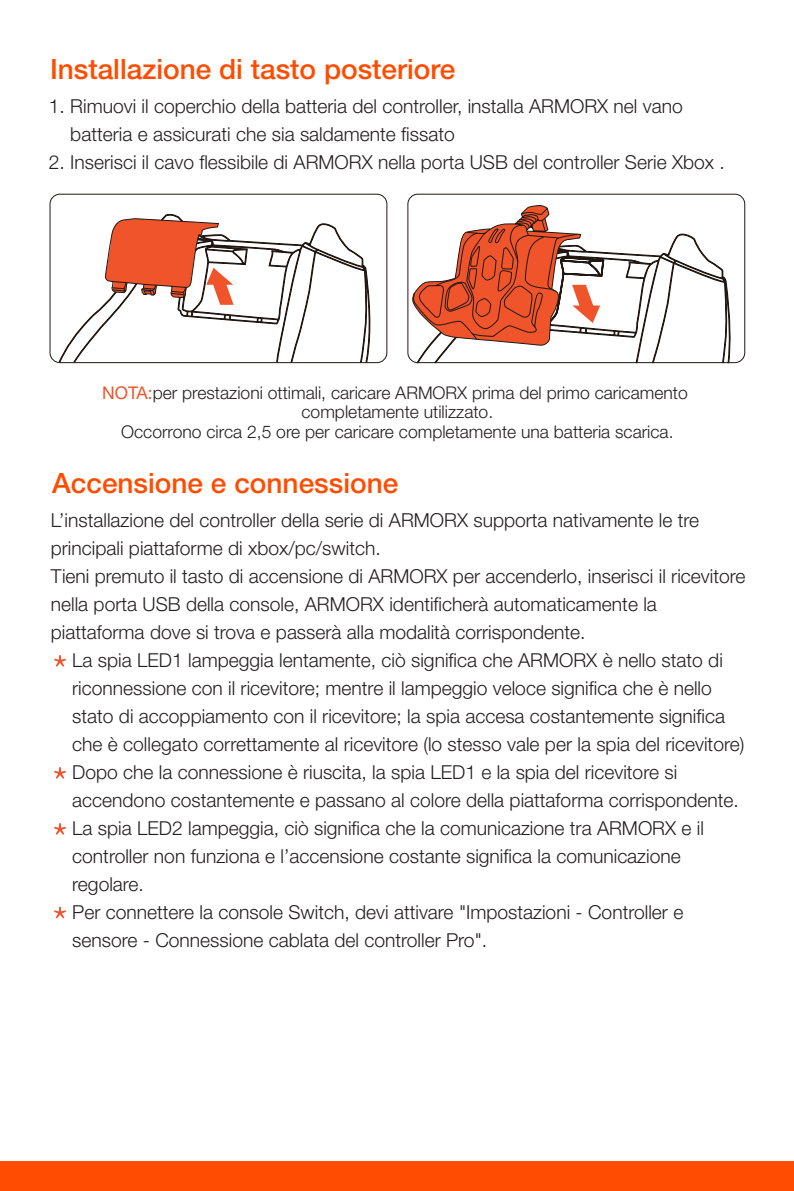
<style>
.page{position:relative;width:794px;height:1191px;background:#fff}
.page>*{position:absolute;margin:0;border:0;box-sizing:border-box;transform-origin:0 0}
.t1{font:500 28px "Helvetica Neue LT Pro";color:#ff4c00}
.t2{font:300 19.25px/28px "Helvetica Neue LT Pro";color:#231f20}
.t3{font:300 17.5px/19.2px "Helvetica Neue LT Pro";color:#231f20;text-align:center}
.s1{font-weight:400;color:#f0542b}
</style>
<div class="page">
<div style="left:0;top:1161px;width:794px;height:30px;background:#ff4c00"></div>
<div style="left:50px;top:194px;width:337px;height:169px;border:1px solid #211814;border-radius:10px"></div>
<svg style="left:58px;top:214px;width:314px;height:150px"></svg>
<svg style="left:105px;top:218px;width:129px;height:87px"></svg>
<div style="left:407px;top:194px;width:338px;height:169px;border:1px solid #211814;border-radius:10px"></div>
<svg style="left:416px;top:233px;width:315px;height:130px"></svg>
<svg style="left:412px;top:205px;width:188px;height:141px"></svg>
<svg style="left:54px;top:655px;width:12px;height:11px"></svg>
<svg style="left:54px;top:823px;width:12px;height:12px"></svg>
<svg style="left:54px;top:767px;width:12px;height:12px"></svg>
<svg style="left:54px;top:906px;width:12px;height:12px"></svg>
<h1 class="t1" style="left:50px;top:53px;width:407px">Installazione di tasto posteriore</h1>
<p class="t2" style="left:70px;top:92px;width:614px;text-indent:-21px">1. Rimuovi il coperchio della batteria del controller, installa ARMORX nel vano batteria e assicurati che sia saldamente fissato</p>
<p class="t2" style="left:49px;top:148px;width:677px">2. Inserisci il cavo flessibile di ARMORX nella porta USB del controller Serie Xbox .</p>
<p class="t3" style="left:102px;top:383px;width:587px"><span class="s1">NOTA:</span>per prestazioni ottimali, caricare ARMORX prima del primo caricamento completamente utilizzato.<br>Occorrono circa 2,5 ore per caricare completamente una batteria scarica.</p>
<h1 class="t1" style="left:52px;top:466px;width:348px">Accensione e connessione</h1>
<p class="t2" style="left:51px;top:505px;width:696px">L’installazione del controller della serie di ARMORX supporta nativamente le tre principali piattaforme di xbox/pc/switch.<br>Tieni premuto il tasto di accensione di ARMORX per accenderlo, inserisci il ricevitore nella porta USB della console, ARMORX identificherà automaticamente la piattaforma dove si trova e passerà alla modalità corrispondente.</p>
<p class="t2" style="left:72px;top:645px;width:673px">La spia LED1 lampeggia lentamente, ciò significa che ARMORX è nello stato di riconnessione con il ricevitore; mentre il lampeggio veloce significa che è nello stato di accoppiamento con il ricevitore; la spia accesa costantemente significa che è collegato correttamente al ricevitore (lo stesso vale per la spia del ricevitore)<br>Dopo che la connessione è riuscita, la spia LED1 e la spia del ricevitore si accendono costantemente e passano al colore della piattaforma corrispondente.<br>La spia LED2 lampeggia, ciò significa che la comunicazione tra ARMORX e il controller non funziona e l’accensione costante significa la comunicazione regolare.<br>Per connettere la console Switch, devi attivare "Impostazioni - Controller e sensore - Connessione cablata del controller Pro".</p>
</div>
